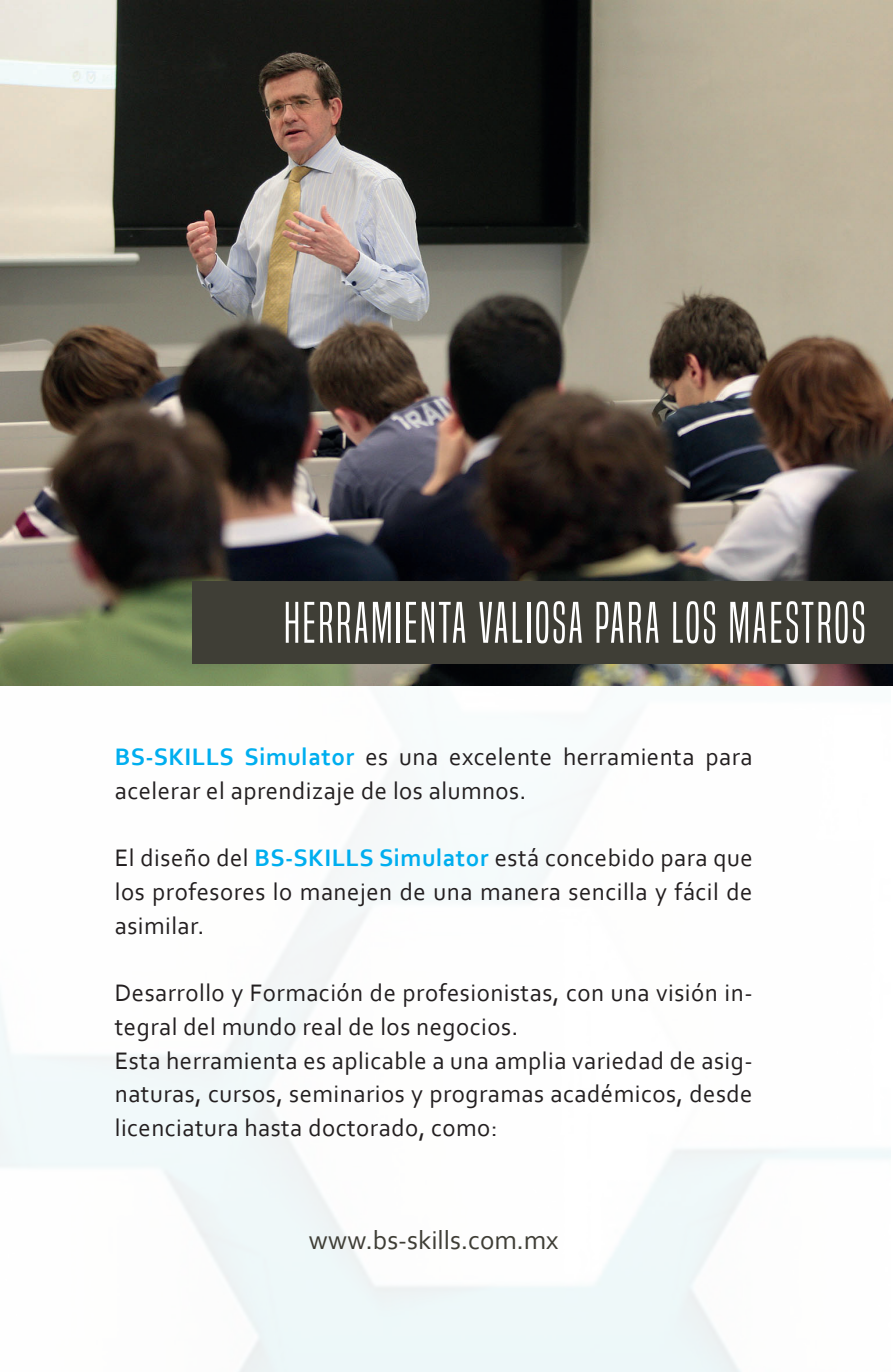
<style>
.page{position:relative;width:893px;height:1372px;background:#fff}
.page>*{position:absolute;margin:0;border:0;box-sizing:border-box;transform-origin:0 0}
.t1{font:54px "Built Titling Lt";letter-spacing:.05em;color:#fff}
.t2{font:27px "Corbel";color:#3f3e36}
.t3{font:24.97px/33.8px "Corbel";letter-spacing:.02em;color:#231f20}
.s1{font-weight:700;color:#00aeef}
</style>
<div class="page">
<img style="left:0;top:0;width:893px;height:686px">
<div style="left:193px;top:580px;width:700px;height:83px;background:#3f3e36"></div>
<h1 class="t1" style="left:284px;top:590px;width:583px">HERRAMIENTA VALIOSA PARA LOS MAESTROS</h1>
<p class="t3" style="left:115px;top:739px;width:639px"><span class="s1">BS-SKILLS Simulator</span> es una excelente herramienta para acelerar el aprendizaje de los alumnos.</p>
<p class="t3" style="left:115px;top:840px;width:639px;text-align:justify">El diseño del <span class="s1">BS-SKILLS Simulator</span> está concebido para que los profesores lo manejen de una manera sencilla y fácil de asimilar.</p>
<p class="t3" style="left:115px;top:975px;width:639px">Desarrollo y Formación de profesionistas, con una visión in&shy;tegral del mundo real de los negocios.<br>Esta herramienta es aplicable a una amplia variedad de asig&shy;naturas, cursos, seminarios y programas académicos, desde licenciatura hasta doctorado, como:</p>
<p class="t2" style="left:309px;top:1222px;width:251px">www.bs-skills.com.mx</p>
</div>
